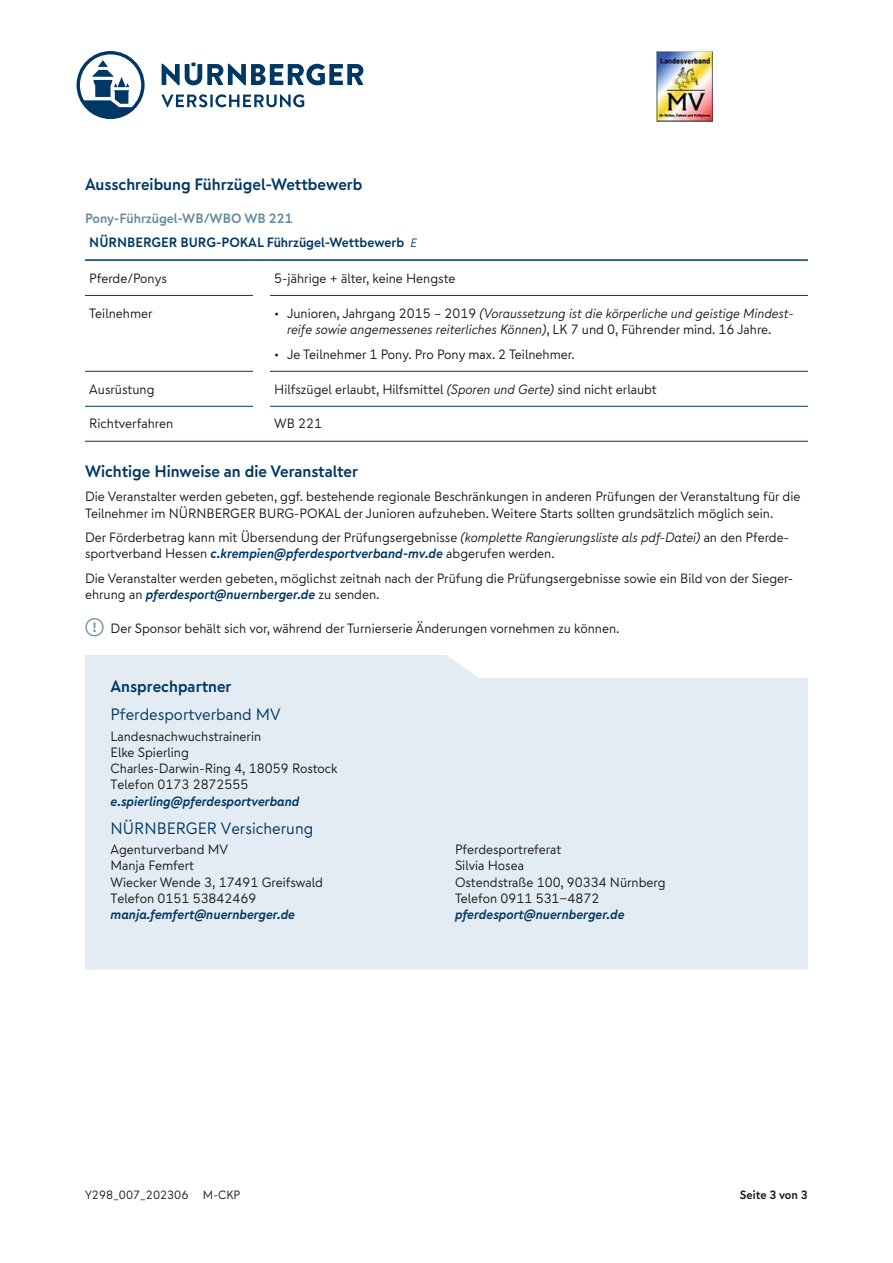
<style>
.page{position:relative;width:893px;height:1263px;background:#fff}
.page>*{position:absolute;margin:0;border:0;box-sizing:border-box;transform-origin:0 0}
.t1{font:700 16.5px "Nuernberger Text";color:#003765}
.t2{font:16.5px "Nuernberger Text";color:#003765}
.t3{font:13.5px/16.2px "Nuernberger Text";color:#171818}
.t4{font:italic 13.5px/16.2px "Nuernberger Text";color:#171818}
.t5{font:italic 700 13.5px "Nuernberger Text";color:#003765}
.t6{font:700 13.5px/24px "Nuernberger Text";color:#003765}
.t7{font:12px "Nuernberger Text";color:#171818}
.t8{font:700 12px "Nuernberger Text";color:#171818}
.s1{color:#648a9d}
.s2{font-weight:400;font-style:italic;font-size:12px}
.s3{font-style:normal}
.s4{font-style:italic}
.s5{font-weight:700;font-style:italic;color:#003765}
.s6{font-size:16.5px;color:#648a9d}
</style>
<div class="page">
<img style="left:656px;top:51px;width:57px;height:70px">
<svg style="left:162px;top:63px;width:201px;height:22px"></svg>
<svg style="left:161px;top:94px;width:143px;height:13px"></svg>
<svg style="left:77px;top:51px;width:68px;height:68px"></svg>
<hr style="left:85px;top:295px;width:168px;height:1px;background:#003765">
<hr style="left:270px;top:295px;width:538px;height:1px;background:#003765">
<hr style="left:85px;top:371px;width:168px;height:1px;background:#003765">
<hr style="left:270px;top:371px;width:538px;height:1px;background:#003765">
<hr style="left:85px;top:406px;width:168px;height:1px;background:#003765">
<hr style="left:270px;top:406px;width:538px;height:1px;background:#003765">
<hr style="left:85px;top:259px;width:168px;height:2px;background:#003765">
<svg style="left:253px;top:259px;width:17px;height:2px"></svg>
<hr style="left:270px;top:259px;width:538px;height:2px;background:#003765">
<hr style="left:85px;top:441px;width:168px;height:1px;background:#003765">
<svg style="left:253px;top:441px;width:17px;height:1px"></svg>
<hr style="left:270px;top:441px;width:538px;height:1px;background:#003765">
<div style="left:85px;top:655px;width:723px;height:315px;background:#e3ecf2"></div>
<p class="t1" style="left:85px;top:173px;width:279px">Ausschreibung Führzügel-Wettbewerb</p>
<p class="t6" style="left:89px;top:206px;width:329px;text-indent:-4px"><span class="s1">Pony-Führzügel-WB/WBO WB 221<br></span>NÜRNBERGER BURG-POKAL Führzügel-Wettbewerb <span class="s2">E</span></p>
<p class="t3" style="left:89px;top:270px;width:79px">Pferde/Ponys</p>
<p class="t3" style="left:274px;top:270px;width:183px">5-jährige + älter, keine Hengste</p>
<p class="t3" style="left:89px;top:305px;width:65px">Teilnehmer</p>
<p class="t4" style="left:287px;top:305px;width:508px;text-indent:-13px"><span class="s3">• Junioren, Jahrgang 2015 – 2019</span> (Voraussetzung ist die körperliche und geistige Mindest&shy;reife sowie angemessenes reiterliches Können)<span class="s3">, LK 7 und 0, Führender mind. 16 Jahre.</span></p>
<p class="t3" style="left:274px;top:345px;width:302px">• Je Teilnehmer 1 Pony. Pro Pony max. 2 Teilnehmer.</p>
<p class="t3" style="left:89px;top:380px;width:67px">Ausrüstung</p>
<p class="t3" style="left:274px;top:380px;width:384px">Hilfszügel erlaubt, Hilfsmittel <span class="s4">(Sporen und Gerte)</span> sind nicht erlaubt</p>
<p class="t3" style="left:89px;top:415px;width:85px">Richtverfahren</p>
<p class="t3" style="left:274px;top:415px;width:49px">WB 221</p>
<p class="t1" style="left:85px;top:459px;width:274px">Wichtige Hinweise an die Veranstalter</p>
<p class="t3" style="left:85px;top:488px;width:717px">Die Veranstalter werden gebeten, ggf. bestehende regionale Beschränkungen in anderen Prüfungen der Veranstaltung für die<br>Teilnehmer im NÜRNBERGER BURG-POKAL der Junioren aufzuheben. Weitere Starts sollten grundsätzlich möglich sein.</p>
<p class="t3" style="left:85px;top:529px;width:706px">Der Förderbetrag kann mit Übersendung der Prüfungsergebnisse <span class="s4">(komplette Rangierungsliste als pdf-Datei)</span> an den Pferde&shy;sportverband Hessen <span class="s5">c.krempien@pferdesportverband-mv.de</span> abgerufen werden.</p>
<p class="t3" style="left:85px;top:570px;width:710px">Die Veranstalter werden gebeten, möglichst zeitnah nach der Prüfung die Prüfungsergebnisse sowie ein Bild von der Sieger&shy;ehrung an <span class="s5">pferdesport@nuernberger.de</span> zu senden.</p>
<p class="t3" style="left:85px;top:619px;width:536px"><span class="s6">ǜ</span> Der Sponsor behält sich vor, während der Turnierserie Änderungen vornehmen zu können.</p>
<p class="t1" style="left:111px;top:675px;width:123px">Ansprechpartner</p>
<p class="t2" style="left:111px;top:703px;width:172px">Pferdesportverband MV</p>
<p class="t3" style="left:111px;top:728px;width:229px">Landesnachwuchstrainerin<br>Elke Spierling<br>Charles-Darwin-Ring 4, 18059 Rostock<br>Telefon 0173 2872555</p>
<p class="t5" style="left:111px;top:791px;width:190px">e.spierling@pferdesportverband</p>
<p class="t2" style="left:111px;top:817px;width:204px">NÜRNBERGER Versicherung</p>
<p class="t3" style="left:111px;top:841px;width:214px">Agenturverband MV<br>Manja Femfert<br>Wiecker Wende 3, 17491 Greifswald<br>Telefon 0151 53842469</p>
<p class="t5" style="left:111px;top:905px;width:186px">manja.femfert@nuernberger.de</p>
<p class="t3" style="left:455px;top:841px;width:212px">Pferdesportreferat<br>Silvia Hosea<br>Ostendstraße 100, 90334 Nürnberg<br>Telefon 0911 531-4872</p>
<p class="t5" style="left:455px;top:905px;width:171px">pferdesport@nuernberger.de</p>
<p class="t7" style="left:85px;top:1187px;width:157px">Y298_007_202306 M-CKP</p>
<p class="t8" style="left:740px;top:1186px;width:70px">Seite 3 von 3</p>
</div>
